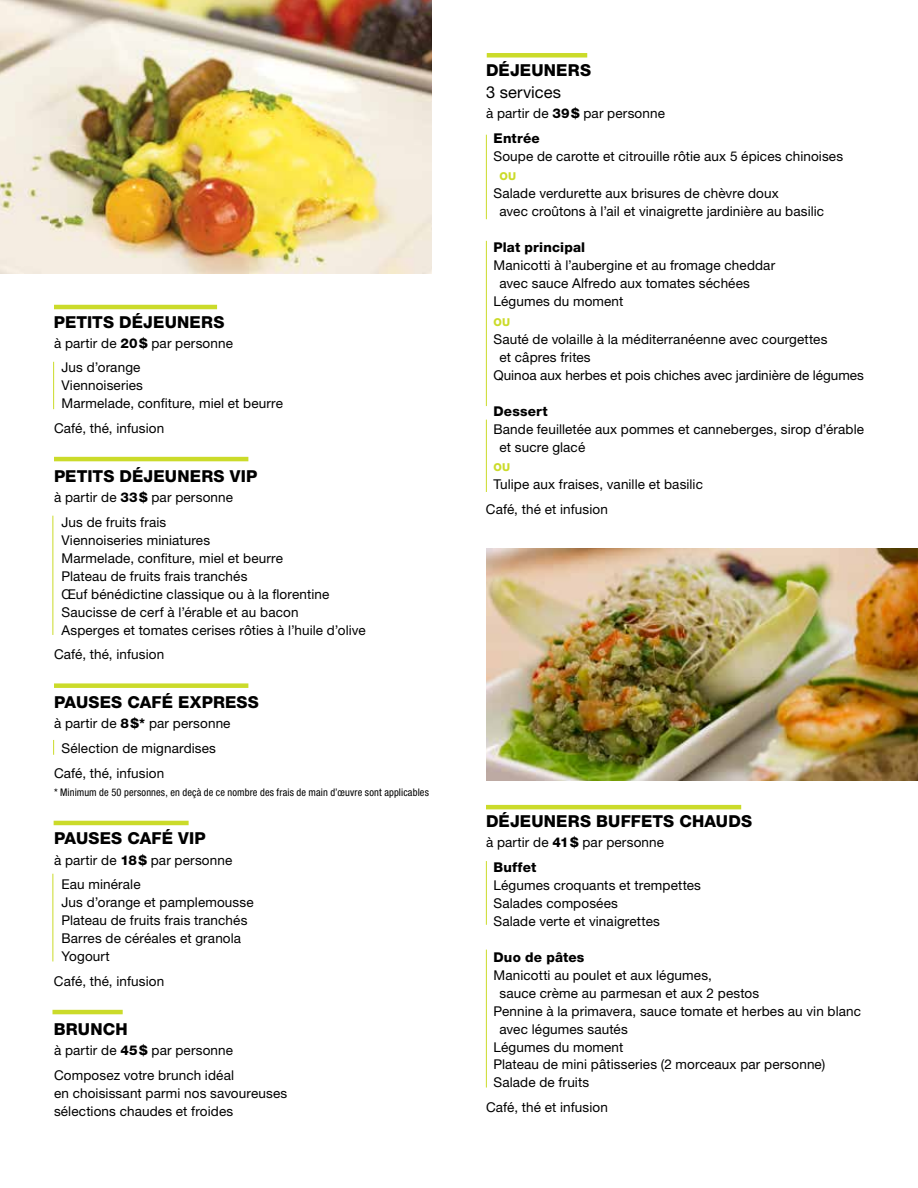
<style>
.page{position:relative;width:918px;height:1188px;background:#fff}
.page>*{position:absolute;margin:0;border:0;box-sizing:border-box;transform-origin:0 0}
.t1{font:800 16.5px "Helvetica Neue LT Std";letter-spacing:.01em;color:#000}
.t2{font:16.5px "Helvetica Neue LT Std";letter-spacing:.005em;color:#000}
.t3{font:13.5px/18px "Helvetica Neue LT Std";letter-spacing:.01em;color:#000}
.t4{font:800 13.5px "Helvetica Neue LT Std";letter-spacing:.01em;color:#000}
.t5{font:800 10.8px "Helvetica Neue LT Std";color:#cbdb2a}
.t6{font:condensed 10.5px "Helvetica Neue LT Std";letter-spacing:.015em;color:#000}
.s1{font-weight:800}
</style>
<div class="page">
<img style="left:0;top:0;width:432px;height:273px">
<img style="left:486px;top:549px;width:432px;height:231px">
<hr style="left:486px;top:950px;width:1px;height:138px;background:#cbdb2a">
<hr style="left:486px;top:861px;width:1px;height:64px;background:#cbdb2a">
<hr style="left:486px;top:805px;width:255px;height:4px;background:#cbdb2a">
<hr style="left:486px;top:420px;width:1px;height:72px;background:#cbdb2a">
<hr style="left:486px;top:241px;width:1px;height:165px;background:#cbdb2a">
<hr style="left:486px;top:135px;width:1px;height:84px;background:#cbdb2a">
<hr style="left:53px;top:362px;width:1px;height:47px;background:#cbdb2a">
<hr style="left:52px;top:516px;width:1px;height:119px;background:#cbdb2a">
<hr style="left:52px;top:874px;width:1px;height:87px;background:#cbdb2a">
<svg style="left:53px;top:740px;width:1px;height:15px"></svg>
<div style="left:487px;top:53px;width:100px;height:5px;background:#cbdb2a"></div>
<hr style="left:54px;top:457px;width:194px;height:4px;background:#cbdb2a">
<hr style="left:54px;top:305px;width:163px;height:4px;background:#cbdb2a">
<div style="left:54px;top:683px;width:194px;height:5px;background:#cbdb2a"></div>
<hr style="left:54px;top:821px;width:135px;height:4px;background:#cbdb2a">
<hr style="left:52px;top:1010px;width:71px;height:4px;background:#cbdb2a">
<p class="t1" style="left:54px;top:312px;width:172px">PETITS DÉJEUNERS</p>
<p class="t3" style="left:62px;top:330px;width:173px;line-height:24.8px;text-indent:-8px">à partir de <span class="s1">20$</span> par personne<br>Jus d’orange</p>
<p class="t3" style="left:62px;top:376px;width:223px">Viennoiseries<br>Marmelade, confiture, miel et beurre</p>
<p class="t3" style="left:54px;top:419px;width:112px">Café, thé, infusion</p>
<p class="t1" style="left:54px;top:466px;width:205px">PETITS DÉJEUNERS VIP</p>
<p class="t3" style="left:62px;top:485px;width:173px;line-height:24.8px;text-indent:-8px">à partir de <span class="s1">33$</span> par personne<br>Jus de fruits frais</p>
<p class="t3" style="left:62px;top:531px;width:306px">Viennoiseries miniatures<br>Marmelade, confiture, miel et beurre<br>Plateau de fruits frais tranchés<br>Œuf bénédictine classique ou à la florentine Saucisse de cerf à l’érable et au bacon<br>Asperges et tomates cerises rôties à l’huile d’olive</p>
<p class="t3" style="left:54px;top:645px;width:112px">Café, thé, infusion</p>
<p class="t1" style="left:54px;top:692px;width:206px">PAUSES CAFÉ EXPRESS</p>
<p class="t3" style="left:54px;top:714px;width:178px">à partir de <span class="s1">8$*</span> par personne</p>
<p class="t3" style="left:62px;top:739px;width:156px">Sélection de mignardises</p>
<p class="t3" style="left:54px;top:764px;width:112px">Café, thé, infusion</p>
<p class="t6" style="left:54px;top:786px;width:376px">* Minimum de 50 personnes, en deçà de ce nombre des frais de main d’œuvre sont applicables</p>
<p class="t1" style="left:54px;top:829px;width:153px">PAUSES CAFÉ VIP</p>
<p class="t3" style="left:62px;top:847px;width:172px;line-height:24.8px;text-indent:-8px">à partir de <span class="s1">18$</span> par personne<br>Eau minérale</p>
<p class="t3" style="left:62px;top:893px;width:194px">Jus d’orange et pamplemousse<br>Plateau de fruits frais tranchés<br>Barres de céréales et granola<br>Yogourt</p>
<p class="t3" style="left:54px;top:972px;width:112px">Café, thé, infusion</p>
<p class="t1" style="left:54px;top:1019px;width:75px">BRUNCH</p>
<p class="t3" style="left:54px;top:1037px;width:182px;line-height:24.8px">à partir de <span class="s1">45$</span> par personne<br>Composez votre brunch idéal</p>
<p class="t3" style="left:54px;top:1084px;width:235px">en choisissant parmi nos savoureuses sélections chaudes et froides</p>
<p class="t1" style="left:486px;top:61px;width:107px">DÉJEUNERS</p>
<p class="t2" style="left:486px;top:82px;width:77px">3 services</p>
<p class="t3" style="left:494px;top:101px;width:173px;line-height:24.8px;text-indent:-8px">à partir de <span class="s1">39$</span> par personne<br><span class="s1">Entrée</span></p>
<p class="t3" style="left:494px;top:147px;width:351px">Soupe de carotte et citrouille rôtie aux 5 épices chinoises</p>
<p class="t5" style="left:500px;top:170px;width:18px">OU</p>
<p class="t3" style="left:499px;top:184px;width:326px;text-indent:-6px">Salade verdurette aux brisures de chèvre doux<br>avec croûtons à l’ail et vinaigrette jardinière au basilic</p>
<p class="t4" style="left:494px;top:239px;width:93px">Plat principal</p>
<p class="t3" style="left:494px;top:256px;width:283px">Manicotti à l’aubergine et au fromage cheddar</p>
<p class="t3" style="left:499px;top:274px;width:252px">avec sauce Alfredo aux tomates séchées</p>
<p class="t3" style="left:494px;top:292px;width:131px">Légumes du moment</p>
<p class="t5" style="left:494px;top:316px;width:18px">OU</p>
<p class="t3" style="left:494px;top:330px;width:335px">Sauté de volaille à la méditerranéenne avec courgettes</p>
<p class="t3" style="left:499px;top:348px;width:93px">et câpres frites</p>
<p class="t3" style="left:494px;top:366px;width:372px">Quinoa aux herbes et pois chiches avec jardinière de légumes</p>
<p class="t4" style="left:494px;top:403px;width:56px">Dessert</p>
<p class="t3" style="left:499px;top:420px;width:366px;text-indent:-6px">Bande feuilletée aux pommes et canneberges, sirop d’érable et sucre glacé</p>
<p class="t5" style="left:494px;top:461px;width:18px">OU</p>
<p class="t3" style="left:486px;top:472px;width:219px;line-height:24.8px;text-indent:8px">Tulipe aux fraises, vanille et basilic<br>Café, thé et infusion</p>
<p class="t1" style="left:486px;top:811px;width:268px">DÉJEUNERS BUFFETS CHAUDS</p>
<p class="t3" style="left:494px;top:829px;width:172px;line-height:24.8px;text-indent:-8px">à partir de <span class="s1">41$</span> par personne<br><span class="s1">Buffet</span></p>
<p class="t3" style="left:494px;top:876px;width:209px">Légumes croquants et trempettes<br>Salades composées<br>Salade verte et vinaigrettes</p>
<p class="t4" style="left:494px;top:949px;width:92px">Duo de pâtes</p>
<p class="t3" style="left:494px;top:966px;width:220px">Manicotti au poulet et aux légumes,</p>
<p class="t3" style="left:500px;top:984px;width:261px">sauce crème au parmesan et aux 2 pestos</p>
<p class="t3" style="left:494px;top:1002px;width:369px">Pennine à la primavera, sauce tomate et herbes au vin blanc</p>
<p class="t3" style="left:500px;top:1020px;width:130px">avec légumes sautés</p>
<p class="t3" style="left:494px;top:1038px;width:131px">Légumes du moment</p>
<p class="t3" style="left:494px;top:1056px;width:333px">Plateau de mini pâtisseries (2 morceaux par personne)</p>
<p class="t3" style="left:494px;top:1074px;width:97px">Salade de fruits</p>
<p class="t3" style="left:486px;top:1098px;width:123px">Café, thé et infusion</p>
</div>
